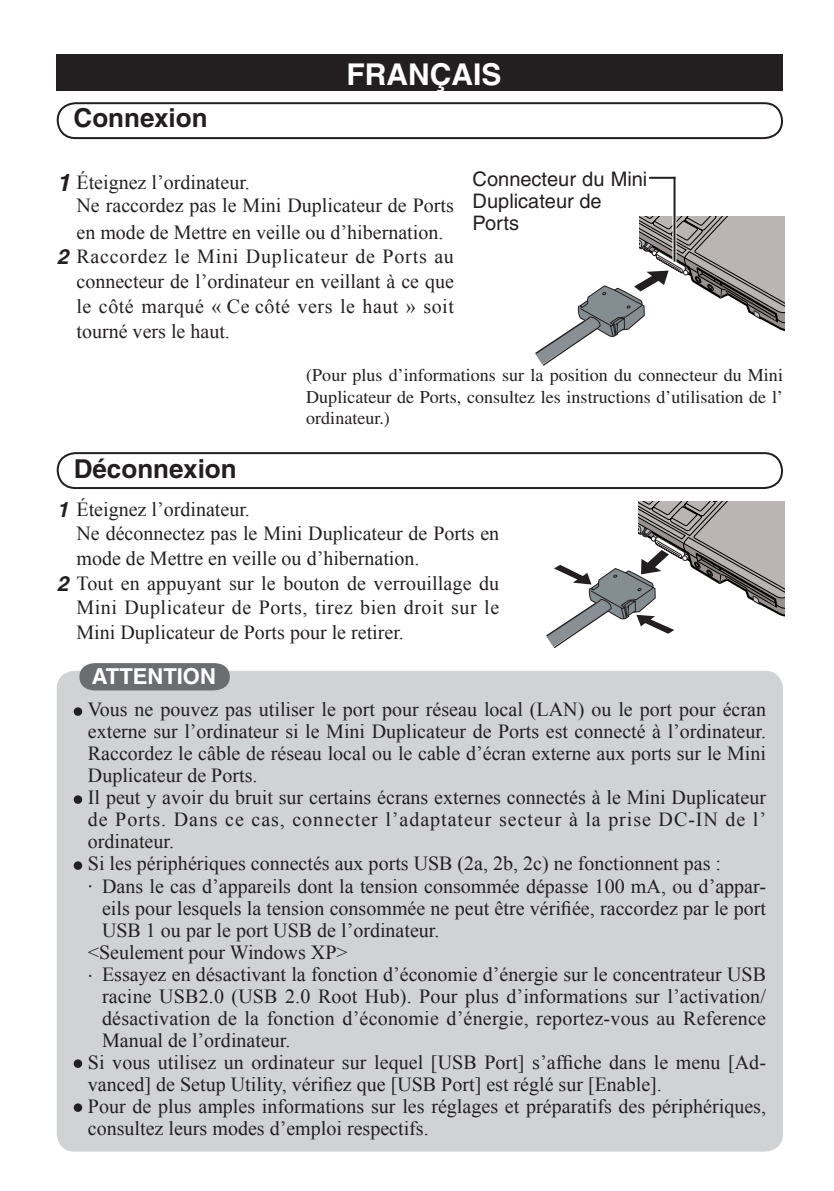
<style>
.page{position:relative;width:834px;height:1191px;background:#fff}
.page>*{position:absolute;margin:0;border:0;box-sizing:border-box;transform-origin:0 0}
.t1{font:700 30px "Helvetica";color:#fff}
.t2{font:700 26px "Helvetica";color:#231f20}
.t3{font:700 22px "Helvetica";color:#fff}
.t4{font:20px/23px "Times New Roman";color:#231f20}
.t5{font:20px "Times New Roman";letter-spacing:.025em;color:#231f20}
.t6{font:20px "Times New Roman";letter-spacing:.05em;color:#231f20}
.t7{font:20px "Times New Roman";letter-spacing:.04em;color:#231f20}
.t8{font:20px/22px "Helvetica";color:#231f20}
.t9{font:18px/21.6px "Times";color:#231f20;text-align:justify}
.s1{font-family:"Helvetica";font-weight:700;font-style:italic;font-size:24px}
.s2{font-family:"Helvetica";font-weight:700;font-style:italic;font-size:21px}
.s3{font-family:"Times"}
</style>
<div class="page">
<div style="left:57px;top:671px;width:725px;height:480px;background:#d1d2d4;border-radius:18px"></div>
<div style="left:57px;top:452px;width:725px;height:37px;border:2px solid #231f20;border-radius:18px"></div>
<svg style="left:79px;top:663px;width:151px;height:27px;background:#717275"></svg>
<div style="left:57px;top:54px;width:725px;height:37px;background:#231f20"></div>
<div style="left:57px;top:102px;width:725px;height:37px;border:2px solid #231f20;border-radius:18px"></div>
<div style="left:75px;top:708px;width:6px;height:7px;background:#231f20;border-radius:50%"></div>
<div style="left:74px;top:707px;width:8px;height:9px;border:2px solid #231f20;border-radius:50%"></div>
<div style="left:75px;top:796px;width:6px;height:7px;background:#231f20;border-radius:50%"></div>
<div style="left:74px;top:795px;width:8px;height:9px;border:2px solid #231f20;border-radius:50%"></div>
<div style="left:75px;top:862px;width:6px;height:7px;background:#231f20;border-radius:50%"></div>
<div style="left:74px;top:861px;width:8px;height:9px;border:2px solid #231f20;border-radius:50%"></div>
<div style="left:75px;top:1060px;width:6px;height:7px;background:#231f20;border-radius:50%"></div>
<div style="left:74px;top:1059px;width:8px;height:9px;border:2px solid #231f20;border-radius:50%"></div>
<div style="left:75px;top:1104px;width:6px;height:7px;background:#231f20;border-radius:50%"></div>
<div style="left:74px;top:1103px;width:8px;height:9px;border:2px solid #231f20;border-radius:50%"></div>
<svg style="left:535px;top:216px;width:249px;height:150px"></svg>
<svg style="left:546px;top:502px;width:237px;height:146px"></svg>
<hr style="left:649px;top:177px;width:26px;height:2px;background:#231f20">
<svg style="left:672px;top:186px;width:4px;height:76px"></svg>
<hr style="left:673px;top:177px;width:2px;height:85px;background:#231f20">
<h2 class="t2" style="left:74px;top:108px;width:135px">Connexion</h2>
<h1 class="t1" style="left:346px;top:63px;width:156px">FRANÇAIS</h1>
<p class="t4" style="left:76px;top:170px;width:379px;text-indent:-20px"><span class="s1">1</span> Éteignez l’ordinateur.<br>Ne raccordez pas le Mini Duplicateur de Ports</p>
<p class="t4" style="left:76px;top:220px;width:368px">en mode de Mettre en veille ou d’hibernation.</p>
<p class="t7" style="left:57px;top:245px;width:398px"><span class="s2">2</span> Raccordez le Mini Duplicateur de Ports au</p>
<p class="t4" style="left:76px;top:269px;width:379px">connecteur de l’ordinateur en veillant à ce que</p>
<p class="t5" style="left:76px;top:295px;width:379px">le côté marqué « Ce côté vers le haut » soit</p>
<p class="t4" style="left:76px;top:319px;width:155px">tourné vers le haut.</p>
<p class="t8" style="left:472px;top:170px;width:176px">Connecteur du Mini<br>Duplicateur de<br>Ports</p>
<p class="t9" style="left:306px;top:366px;width:478px">(Pour plus d’informations sur la position du connecteur du Mini Duplicateur de Ports, consultez les instructions d’utilisation de l’ ordinateur.)</p>
<h2 class="t2" style="left:74px;top:459px;width:164px">Déconnexion</h2>
<p class="t4" style="left:57px;top:498px;width:195px"><span class="s2">1</span> Éteignez l’ordinateur.</p>
<p class="t4" style="left:76px;top:522px;width:424px">Ne déconnectez pas le Mini Duplicateur de Ports en</p>
<p class="t4" style="left:76px;top:547px;width:344px">mode de Mettre en veille ou d’hibernation.</p>
<p class="t4" style="left:57px;top:572px;width:444px"><span class="s2">2</span> Tout en appuyant sur le bouton de verrouillage du</p>
<p class="t5" style="left:76px;top:596px;width:424px">Mini Duplicateur de Ports, tirez bien droit sur le</p>
<p class="t4" style="left:76px;top:621px;width:329px">Mini Duplicateur de Ports pour le retirer.</p>
<p class="t3" style="left:92px;top:668px;width:125px">ATTENTION</p>
<p class="t4" style="left:88px;top:698px;width:679px">Vous ne pouvez pas utiliser le port pour réseau local (LAN) ou le port pour écran</p>
<p class="t4" style="left:88px;top:720px;width:679px">externe sur l’ordinateur si le Mini Duplicateur de Ports est connecté à l’ordinateur.</p>
<p class="t4" style="left:88px;top:742px;width:679px">Raccordez le câble de réseau local ou le cable d’écran externe aux ports sur le Mini</p>
<p class="t4" style="left:88px;top:764px;width:171px">Duplicateur de Ports.</p>
<p class="t4" style="left:88px;top:786px;width:679px">Il peut y avoir du bruit sur certains écrans externes connectés à le Mini Duplicateur</p>
<p class="t6" style="left:88px;top:809px;width:679px">de Ports. Dans ce cas, connecter l’adaptateur secteur à la prise DC-IN de l’</p>
<p class="t4" style="left:88px;top:830px;width:88px">ordinateur.</p>
<p class="t4" style="left:88px;top:852px;width:634px">Si les périphériques connectés aux ports USB (2a, 2b, 2c) ne fonctionnent pas :</p>
<p class="t4" style="left:88px;top:874px;width:679px">· Dans le cas d’appareils dont la tension consommée dépasse 100 mA, ou d’appar-</p>
<p class="t4" style="left:102px;top:896px;width:665px">eils pour lesquels la tension consommée ne peut être vérifiée, raccordez par le port</p>
<p class="t4" style="left:102px;top:918px;width:339px">USB 1 ou par le port USB de l’ordinateur.</p>
<p class="t4" style="left:88px;top:940px;width:261px">&lt;Seulement pour Windows XP&gt;</p>
<p class="t4" style="left:88px;top:962px;width:679px"><span class="s3">·</span> Essayez en désactivant la fonction d’économie d’énergie sur le concentrateur USB</p>
<p class="t4" style="left:102px;top:984px;width:665px">racine USB2.0 (USB 2.0 Root Hub). Pour plus d’informations sur l’activation/</p>
<p class="t4" style="left:102px;top:1006px;width:665px">désactivation de la fonction d’économie d’énergie, reportez-vous <span class="s3">au</span> Reference</p>
<p class="t4" style="left:102px;top:1028px;width:190px">Manual de l’ordinateur.</p>
<p class="t4" style="left:88px;top:1050px;width:679px">Si vous utilisez un ordinateur sur lequel [USB Port] s’affiche dans le menu [Ad-</p>
<p class="t4" style="left:88px;top:1072px;width:575px">vanced] de Setup Utility, vérifiez que [USB Port] est réglé sur [Enable].</p>
<p class="t4" style="left:88px;top:1094px;width:679px">Pour de plus amples informations sur les réglages et préparatifs des périphériques,</p>
<p class="t4" style="left:88px;top:1116px;width:342px">consultez leurs modes d’emploi respectifs.</p>
</div>
